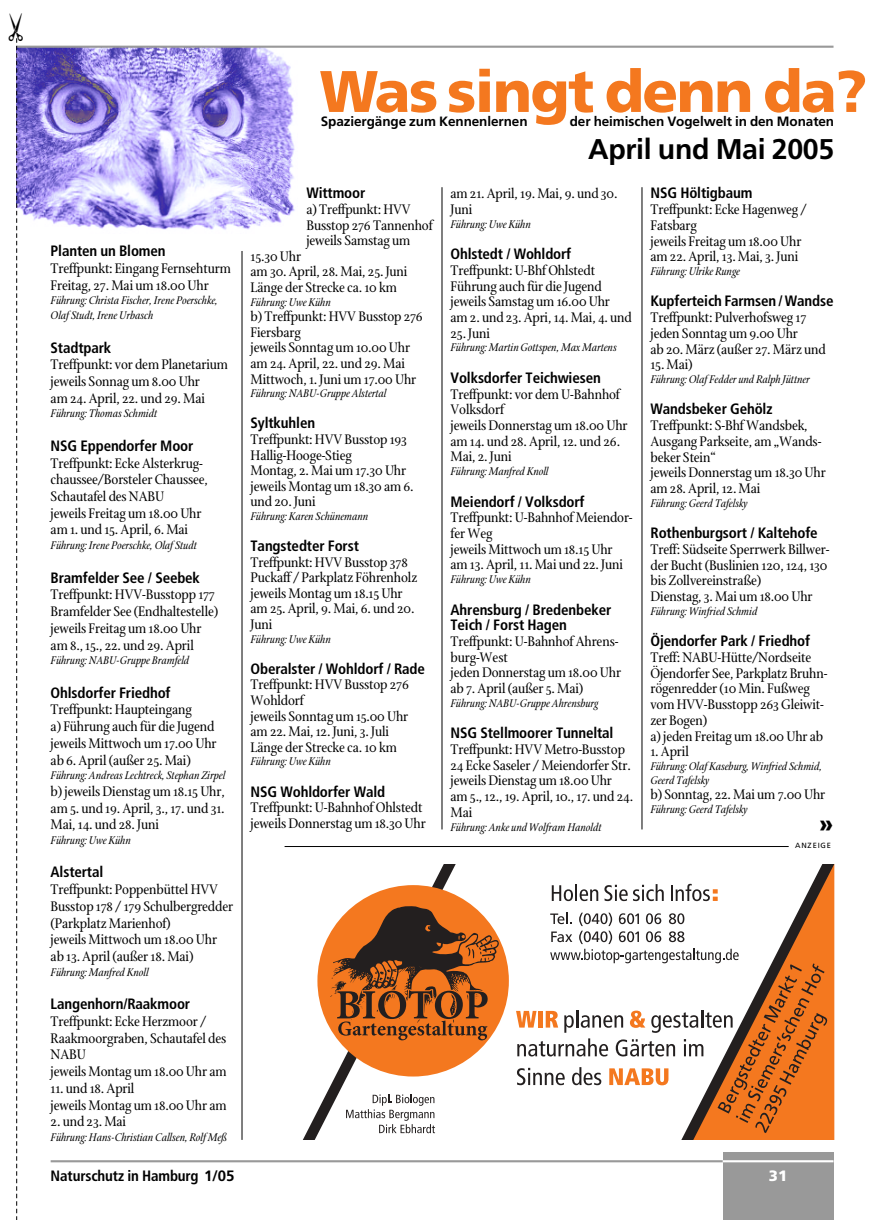
<style>
.page{position:relative;width:893px;height:1220px;background:#fff}
.page>*{position:absolute;margin:0;border:0;box-sizing:border-box;transform-origin:0 0}
.t1{font:900 58.5px "Frutiger";letter-spacing:-.025em;color:#f4781f}
.t2{font:700 28.5px "Frutiger";letter-spacing:-.01em;color:#000}
.t3{font:900 24px "Frutiger";color:#000}
.t4{font:15px/15.8px "Stone Print";letter-spacing:-.01em;color:#000}
.t5{font:700 condensed 15px/15.8px "Frutiger";letter-spacing:-.01em;color:#000}
.t6{font:900 15px "Frutiger";color:#fff}
.t7{font:700 13.5px "Frutiger";letter-spacing:-.005em;color:#000}
.t8{font:italic 12px/14.7px "Stone Print";letter-spacing:-.01em;color:#000}
.t9{font:7.5px "Frutiger";letter-spacing:.11em;color:#000}
.s1{font-stretch:normal}
</style>
<div class="page">
<div style="left:722px;top:1152px;width:111px;height:68px;background:#999"></div>
<hr style="left:51px;top:1160px;width:671px;height:2px;background:#999">
<hr style="left:722px;top:1160px;width:111px;height:2px;background:#fff">
<hr style="left:641px;top:187px;width:1px;height:642px;background:#000">
<img style="left:23px;top:48px;width:272px;height:182px">
<hr style="left:242px;top:251px;width:1px;height:888px;background:#000">
<hr style="left:441px;top:187px;width:1px;height:642px;background:#000">
<hr style="left:17px;top:46px;width:816px;height:2px;background:#999">
<svg style="left:302px;top:864px;width:197px;height:276px"></svg>
<svg style="left:516px;top:864px;width:318px;height:276px"></svg>
<hr style="left:284px;top:846px;width:504px;height:1px;background:#000">
<svg style="left:16px;top:38px;width:7px;height:1182px"></svg>
<p class="t5" style="left:51px;top:244px;width:116px">Planten un Blomen</p>
<p class="t4" style="left:51px;top:259px;width:182px;line-height:16.6px">Treffpunkt: Eingang Fernsehturm<br>Freitag, 27. Mai um 18.00 Uhr</p>
<p class="t8" style="left:51px;top:293px;width:169px">Führung: Christa Fischer, Irene Poerschke,<br>Olaf Studt, Irene Urbasch</p>
<p class="t5" style="left:51px;top:341px;width:62px">Stadtpark</p>
<p class="t4" style="left:51px;top:356px;width:179px;line-height:16.6px">Treffpunkt: vor dem Planetarium jeweils Sonnag um 8.00 Uhr<br>am 24. April, 22. und 29. Mai</p>
<p class="t8" style="left:51px;top:406px;width:108px">Führung: Thomas Schmidt</p>
<p class="t5" style="left:51px;top:439px;width:144px">NSG Eppendorfer Moor</p>
<p class="t4" style="left:51px;top:454px;width:159px;line-height:16.8px">Treffpunkt: Ecke Alsterkrug&shy;chaussee/Borsteler Chaussee,<br>Schautafel des NABU<br>jeweils Freitag um 18.00 Uhr am 1. und 15. April, 6. Mai</p>
<p class="t8" style="left:51px;top:537px;width:148px">Führung: Irene Poerschke, Olaf Studt</p>
<p class="t5" style="left:51px;top:570px;width:151px">Bramfelder See / Seebek</p>
<p class="t4" style="left:51px;top:586px;width:169px;line-height:16.8px">Treffpunkt: HVV-Busstopp 177<br>Bramfelder See (Endhaltestelle) jeweils Freitag um 18.00 Uhr am 8., 15., 22. und 29. April</p>
<p class="t8" style="left:51px;top:652px;width:140px">Führung: NABU-Gruppe Bramfeld</p>
<p class="t5" style="left:51px;top:685px;width:121px">Ohlsdorfer Friedhof</p>
<p class="t4" style="left:51px;top:700px;width:167px;line-height:16.8px">Treffpunkt: Haupteingang<br>a) Führung auch für die Jugend jeweils Mittwoch um 17.00 Uhr ab 6. April (außer 25. Mai)</p>
<p class="t8" style="left:51px;top:767px;width:176px">Führung: Andreas Lechtreck, Stephan Zirpel</p>
<p class="t4" style="left:51px;top:782px;width:176px;line-height:16.6px;text-align:justify">b) jeweils Dienstag um 18.15 Uhr, am 5. und 19. April, 3., 17. und 31.<br>Mai, 14. und 28. Juni</p>
<p class="t8" style="left:51px;top:832px;width:82px">Führung: Uwe Kühn</p>
<p class="t5" style="left:51px;top:865px;width:54px">Alstertal</p>
<p class="t4" style="left:51px;top:880px;width:184px;line-height:16.8px">Treffpunkt: Poppenbüttel HVV<br>Busstop 178 / 179 Schulbergredder (Parkplatz Marienhof)<br>jeweils Mittwoch um 18.00 Uhr ab 13. April (außer 18. Mai)</p>
<p class="t8" style="left:51px;top:964px;width:100px">Führung: Manfred Knoll</p>
<p class="t5" style="left:51px;top:997px;width:141px">Langenhorn/Raakmoor</p>
<p class="t4" style="left:51px;top:1012px;width:177px;line-height:16.8px">Treffpunkt: Ecke Herzmoor /<br>Raakmoorgraben, Schautafel des<br>NABU<br>jeweils Montag um 18.00 Uhr am</p>
<p class="t4" style="left:51px;top:1079px;width:177px;line-height:16.6px">11. und 18. April<br>jeweils Montag um 18.00 Uhr am</p>
<p class="t4" style="left:51px;top:1113px;width:77px">2. und 23. Mai</p>
<p class="t8" style="left:51px;top:1129px;width:178px">Führung: Hans-Christian Callsen, Rolf Meß</p>
<h1 class="t1" style="left:320px;top:68px;width:549px">Was singt denn da?</h1>
<p class="t7" style="left:321px;top:116px;width:208px">Spaziergänge zum Kennenlernen</p>
<p class="t7" style="left:569px;top:116px;width:266px">der heimischen Vogelwelt in den Monaten</p>
<h2 class="t2" style="left:588px;top:137px;width:248px">April und Mai 2005</h2>
<p class="t5" style="left:306px;top:186px;width:60px">Wittmoor</p>
<p class="t4" style="left:306px;top:201px;width:128px">a) Treffpunkt: HVV<br>Busstop 276 Tannenhof jeweils Samstag um</p>
<p class="t4" style="left:250px;top:248px;width:158px">15.30 Uhr<br>am 30. April, 28. Mai, 25. Juni<br>Länge der Strecke ca. 10 km</p>
<p class="t8" style="left:250px;top:294px;width:82px">Führung: Uwe Kühn</p>
<p class="t4" style="left:250px;top:308px;width:174px">b) Treffpunkt: HVV Busstop 276<br>Fiersbarg<br>jeweils Sonntag um 10.00 Uhr am 24. April, 22. und 29. Mai<br>Mittwoch, 1. Juni um 17.00 Uhr</p>
<p class="t8" style="left:250px;top:385px;width:137px">Führung: NABU-Gruppe Alstertal</p>
<p class="t5" style="left:250px;top:416px;width:66px">Syltkuhlen</p>
<p class="t4" style="left:250px;top:431px;width:165px">Treffpunkt: HVV Busstop 193<br>Hallig-Hooge-Stieg<br>Montag, 2. Mai um 17.30 Uhr jeweils Montag um 18.30 am 6. und 20. Juni</p>
<p class="t8" style="left:250px;top:508px;width:119px">Führung: Karen Schünemann</p>
<p class="t5" style="left:250px;top:539px;width:110px">Tangstedter Forst</p>
<p class="t4" style="left:250px;top:553px;width:168px">Treffpunkt: HVV Busstop 378<br>Puckaff / Parkplatz Föhrenholz jeweils Montag um 18.15 Uhr am 25. April, 9. Mai, 6. und 20.<br>Juni</p>
<p class="t8" style="left:250px;top:631px;width:82px">Führung: Uwe Kühn</p>
<p class="t5" style="left:250px;top:662px;width:176px">Oberalster / Wohldorf / Rade</p>
<p class="t4" style="left:250px;top:676px;width:160px">Treffpunkt: HVV Busstop 276<br>Wohldorf<br>jeweils Sonntag um 15.00 Uhr am 22. Mai, 12. Juni, 3. Juli<br>Länge der Strecke ca. 10 km</p>
<p class="t8" style="left:250px;top:754px;width:82px">Führung: Uwe Kühn</p>
<p class="t5" style="left:250px;top:784px;width:136px">NSG Wohldorfer Wald</p>
<p class="t4" style="left:250px;top:799px;width:177px">Treffpunkt: U-Bahnhof Ohlstedt jeweils Donnerstag um 18.30 Uhr</p>
<p class="t4" style="left:450px;top:185px;width:168px">am 21. April, 19. Mai, 9. und 30.<br>Juni</p>
<p class="t8" style="left:450px;top:216px;width:82px">Führung: Uwe Kühn</p>
<p class="t5" style="left:450px;top:247px;width:122px">Ohlstedt / Wohldorf</p>
<p class="t4" style="left:450px;top:262px;width:183px">Treffpunkt: U-Bhf Ohlstedt<br>Führung auch für die Jugend jeweils Samstag um 16.00 Uhr<br>am 2. und 23. Apri, 14. Mai, 4. und</p>
<p class="t4" style="left:450px;top:325px;width:41px">25. Juni</p>
<p class="t8" style="left:450px;top:340px;width:168px">Führung: Martin Gottspen, Max Martens</p>
<p class="t5" style="left:450px;top:371px;width:152px">Volksdorfer Teichwiesen</p>
<p class="t4" style="left:450px;top:385px;width:179px">Treffpunkt: vor dem U-Bahnhof<br>Volksdorf<br>jeweils Donnerstag um 18.00 Uhr am 14. und 28. April, 12. und 26.<br>Mai, 2. Juni</p>
<p class="t8" style="left:450px;top:463px;width:100px">Führung: Manfred Knoll</p>
<p class="t5" style="left:450px;top:494px;width:136px">Meiendorf / Volksdorf</p>
<p class="t4" style="left:450px;top:509px;width:184px">Treffpunkt: U-Bahnhof Meiendor&shy;fer Weg<br>jeweils Mittwoch um 18.15 Uhr am 13. April, 11. Mai und 22. Juni</p>
<p class="t8" style="left:450px;top:571px;width:82px">Führung: Uwe Kühn</p>
<p class="t5" style="left:450px;top:602px;width:162px">Ahrensburg / Bredenbeker<br>Teich / Forst Hagen</p>
<p class="t4" style="left:450px;top:633px;width:172px">Treffpunkt: U-Bahnhof Ahrens&shy;burg-West<br>jeden Donnerstag um 18.00 Uhr ab 7. April (außer 5. Mai)</p>
<p class="t8" style="left:450px;top:695px;width:149px">Führung: NABU-Gruppe Ahrensburg</p>
<p class="t5" style="left:450px;top:726px;width:164px">NSG Stellmoorer Tunneltal</p>
<p class="t4" style="left:450px;top:741px;width:184px">Treffpunkt: HVV Metro-Busstop<br>24 Ecke Saseler / Meiendorfer Str. jeweils Dienstag um 18.00 Uhr<br>am 5., 12., 19. April, 10., 17. und 24.<br>Mai</p>
<p class="t8" style="left:450px;top:819px;width:153px">Führung: Anke und Wolfram Hanoldt</p>
<p class="t5" style="left:650px;top:186px;width:103px">NSG Höltigbaum</p>
<p class="t4" style="left:650px;top:201px;width:158px">Treffpunkt: Ecke Hagenweg /<br>Fatsbarg<br>jeweils Freitag um 18.00 Uhr am 22. April, 13. Mai, 3. Juni</p>
<p class="t8" style="left:650px;top:263px;width:91px">Führung: Ulrike Runge</p>
<p class="t5" style="left:650px;top:294px;width:184px">Kupferteich Farmsen / Wandse</p>
<p class="t4" style="left:650px;top:309px;width:177px">Treffpunkt: Pulverhofsweg 17 jeden Sonntag um 9.00 Uhr<br>ab 20. März (außer 27. März und</p>
<p class="t4" style="left:650px;top:356px;width:44px">15. Mai)</p>
<p class="t8" style="left:650px;top:371px;width:161px">Führung: Olaf Fedder und Ralph Jüttner</p>
<p class="t5" style="left:650px;top:402px;width:123px">Wandsbeker Gehölz</p>
<p class="t4" style="left:650px;top:417px;width:177px">Treffpunkt: S-Bhf Wandsbek,<br>Ausgang Parkseite, am „Wands&shy;beker Stein“<br>jeweils Donnerstag um 18.30 Uhr am 28. April, 12. Mai</p>
<p class="t8" style="left:650px;top:495px;width:99px">Führung: Geerd Tafelsky</p>
<p class="t5" style="left:650px;top:526px;width:169px">Rothenburgsort / Kaltehofe</p>
<p class="t4" style="left:650px;top:541px;width:180px">Treff: Südseite Sperrwerk Billwer&shy;der Bucht (Buslinien 120, 124, 130 bis Zollvereinstraße)<br>Dienstag, 3. Mai um 18.00 Uhr</p>
<p class="t8" style="left:650px;top:603px;width:108px">Führung: Winfried Schmid</p>
<p class="t5" style="left:650px;top:634px;width:161px">Öjendorfer Park / Friedhof</p>
<p class="t4" style="left:650px;top:649px;width:178px">Treff: NABU-Hütte/Nordseite<br>Öjendorfer See, Parkplatz Bruhn&shy;rögenredder (10 Min. Fußweg vom HVV-Busstopp 263 Gleiwit&shy;zer Bogen)<br>a) jeden Freitag um 18.00 Uhr ab</p>
<p class="t4" style="left:650px;top:743px;width:40px">1. April</p>
<p class="t8" style="left:650px;top:759px;width:173px;line-height:13.6px">Führung: Olaf Kaseburg, Winfried Schmid,<br>Geerd Tafelsky</p>
<p class="t4" style="left:650px;top:786px;width:176px">b) Sonntag, 22. Mai um 7.00 Uhr</p>
<p class="t8" style="left:650px;top:801px;width:99px">Führung: Geerd Tafelsky</p>
<h3 class="t3" style="left:818px;top:813px;width:16px">»</h3>
<p class="t9" style="left:795px;top:842px;width:37px">ANZEIGE</p>
<p class="t5" style="left:51px;top:1169px;width:185px">Naturschutz in Hamburg <span class="s1">1/05</span></p>
<p class="t6" style="left:769px;top:1169px;width:20px">31</p>
</div>
